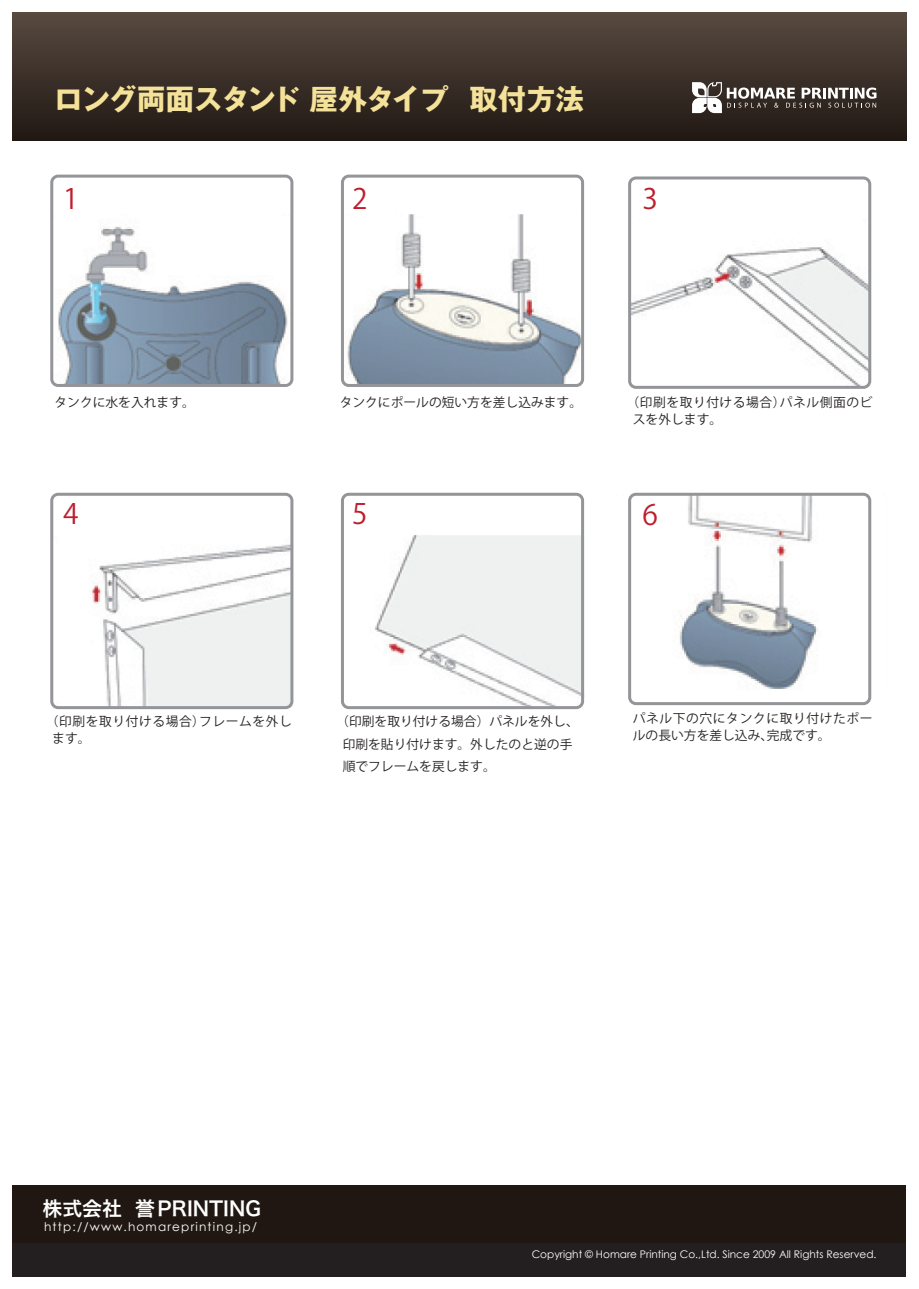
<style>
.page{position:relative;width:919px;height:1289px;background:#fff}
.page>*{position:absolute;margin:0;border:0;box-sizing:border-box;transform-origin:0 0}
.t1{font:700 28.5px "Gothic MB101 Pro";color:#f5e299}
.t2{font:28.05px "Koz Go Pro";color:#be1d2c}
.t3{font:19.8px "Hira Kaku Pro W6";color:#fff}
.t4{font:12.75px/16.5px "Koz Go Pro";letter-spacing:.045em;color:#231f20}
.t5{font:12.75px/22.4px "Koz Go Pro";color:#231f20}
.t6{font:12px "Century Gothic";letter-spacing:.1em;color:#fff}
.t7{font:10.5px "Century Gothic";color:#fff}
</style>
<div class="page">
<img style="left:12px;top:12px;width:895px;height:698px">
<div style="left:13px;top:13px;width:893px;height:127px;background:linear-gradient(to bottom,#574940,#211813)"></div>
<div style="left:13px;top:1242px;width:893px;height:34px;background:#231f20"></div>
<div style="left:13px;top:1185px;width:893px;height:57px;background:#201712"></div>
<div style="left:50px;top:175px;width:243px;height:212px;border:3px solid #939598;border-radius:6px"></div>
<div style="left:50px;top:493px;width:243px;height:216px;border:3px solid #939598;border-radius:6px"></div>
<div style="left:341px;top:493px;width:243px;height:216px;border:3px solid #939598;border-radius:6px"></div>
<div style="left:341px;top:175px;width:243px;height:212px;border:3px solid #939598;border-radius:6px"></div>
<div style="left:628px;top:176px;width:243px;height:213px;border:3px solid #939598;border-radius:6px"></div>
<div style="left:628px;top:493px;width:243px;height:212px;border:3px solid #939598;border-radius:6px"></div>
<svg style="left:692px;top:82px;width:184px;height:31px"></svg>
<h1 class="t1" style="left:54px;top:75px;width:531px">ロング両面スタンド 屋外タイプ 取付方法</h1>
<h2 class="t2" style="left:63px;top:181px;width:17px">1</h2>
<h2 class="t2" style="left:352px;top:181px;width:17px">2</h2>
<h2 class="t2" style="left:642px;top:181px;width:17px">3</h2>
<p class="t5" style="left:54px;top:391px;width:142px">タンクに水を入れます。</p>
<p class="t5" style="left:339px;top:391px;width:244px">タンクにポールの短い方を差し込みます。</p>
<p class="t4" style="left:632px;top:394px;width:241px;text-indent:-6px">（印刷を取り付ける場合）パネル側面のビスを外します。</p>
<h2 class="t2" style="left:63px;top:496px;width:17px">4</h2>
<h2 class="t2" style="left:352px;top:496px;width:17px">5</h2>
<h2 class="t2" style="left:642px;top:497px;width:17px">6</h2>
<p class="t4" style="left:52px;top:713px;width:241px;text-indent:-6px">（印刷を取り付ける場合）フレームを外します。</p>
<p class="t5" style="left:342px;top:711px;width:237px;text-indent:-6px">（印刷を取り付ける場合）パネルを外し、印刷を貼り付けます。外したのと逆の手順でフレームを戻します。</p>
<p class="t4" style="left:632px;top:711px;width:241px">パネル下の穴にタンクに取り付けたポールの長い方を差し込み、完成です。</p>
<h3 class="t3" style="left:43px;top:1192px;width:220px">株式会社 誉PRINTING</h3>
<p class="t6" style="left:44px;top:1218px;width:214px">http://www.homareprinting.jp/</p>
<p class="t7" style="left:531px;top:1246px;width:346px">Copyright © Homare Printing Co.,Ltd. Since 2009 All Rights Reserved.</p>
</div>
